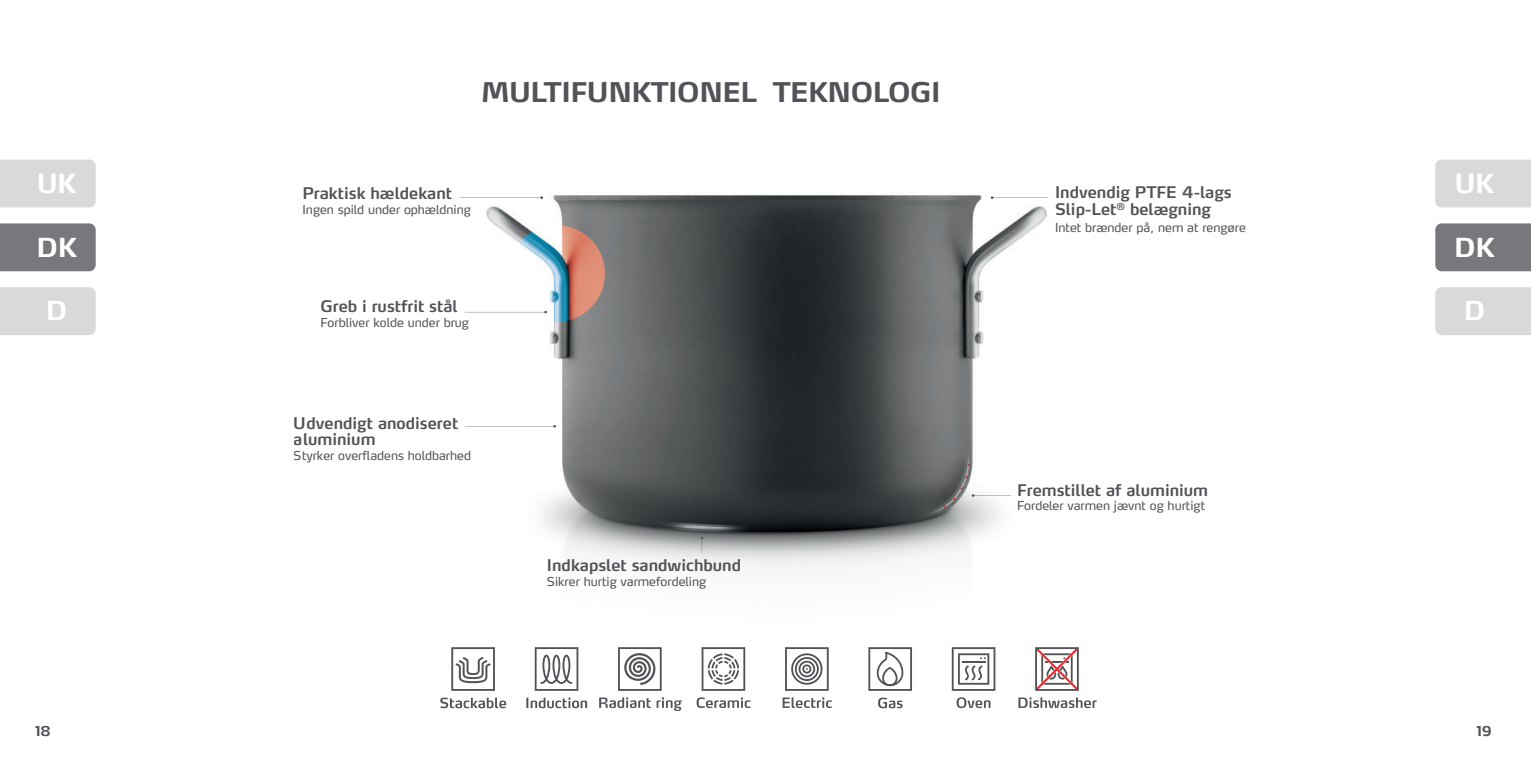
<style>
.page{position:relative;width:1531px;height:766px;background:#fff}
.page>*{position:absolute;margin:0;border:0;box-sizing:border-box;transform-origin:0 0}
.t1{font:700 27px "Max LF";letter-spacing:-.015em;color:#505357}
.t2{font:700 26.1px "Max LF";letter-spacing:-.01em;color:#fff}
.t3{font:600 15.75px/16.7px "Max LF";color:#505357}
.t4{font:700 13.5px "Max LF";color:#505357}
.t5{font:12.15px "Max LF";color:#505357}
</style>
<div class="page">
<div style="left:1435px;top:159px;width:96px;height:48px;background:#d9d9db"></div>
<div style="left:1435px;top:287px;width:96px;height:48px;background:#d9d9db"></div>
<div style="left:1435px;top:223px;width:96px;height:48px;background:#77787c"></div>
<div style="left:0;top:159px;width:96px;height:48px;background:#d9d9db"></div>
<div style="left:0;top:223px;width:96px;height:48px;background:#77787c"></div>
<div style="left:0;top:287px;width:96px;height:48px;background:#d9d9db"></div>
<img style="left:475px;top:195px;width:574px;height:374px">
<img style="left:508px;top:225px;width:97px;height:97px;border-radius:48px">
<img style="left:912px;top:447px;width:96px;height:97px;border-radius:48px">
<img style="left:657px;top:469px;width:103px;height:104px;border-radius:52px">
<img style="left:943px;top:463px;width:27px;height:45px">
<svg style="left:696px;top:697px;width:54px;height:10px"></svg>
<svg style="left:701px;top:647px;width:44px;height:43px"></svg>
<svg style="left:1018px;top:697px;width:78px;height:10px"></svg>
<svg style="left:1035px;top:647px;width:44px;height:43px"></svg>
<svg style="left:782px;top:697px;width:50px;height:10px"></svg>
<svg style="left:785px;top:647px;width:44px;height:43px"></svg>
<svg style="left:868px;top:647px;width:44px;height:43px"></svg>
<svg style="left:878px;top:697px;width:24px;height:11px"></svg>
<svg style="left:526px;top:697px;width:61px;height:11px"></svg>
<svg style="left:535px;top:647px;width:43px;height:43px"></svg>
<svg style="left:956px;top:697px;width:34px;height:10px"></svg>
<svg style="left:952px;top:647px;width:43px;height:43px"></svg>
<svg style="left:599px;top:697px;width:83px;height:13px"></svg>
<svg style="left:618px;top:647px;width:44px;height:43px"></svg>
<svg style="left:440px;top:697px;width:66px;height:11px"></svg>
<svg style="left:451px;top:647px;width:44px;height:43px"></svg>
<h1 class="t1" style="left:481px;top:75px;width:461px">MULTIFUNKTIONEL TEKNOLOGI</h1>
<h2 class="t2" style="left:37px;top:167px;width:41px">UK</h2>
<p class="t3" style="left:302px;top:184px;width:151px">Praktisk hældekant</p>
<p class="t5" style="left:302px;top:201px;width:170px">Ingen spild under ophældning</p>
<p class="t3" style="left:1055px;top:183px;width:178px">Indvendig PTFE 4-lags<br>Slip-Let<sup>®</sup> belægning</p>
<p class="t5" style="left:1055px;top:219px;width:192px">Intet brænder på, nem at rengøre</p>
<h2 class="t2" style="left:1454px;top:167px;width:41px">UK</h2>
<h2 class="t2" style="left:36px;top:230px;width:42px">DK</h2>
<h2 class="t2" style="left:1454px;top:230px;width:42px">DK</h2>
<h2 class="t2" style="left:46px;top:294px;width:23px">D</h2>
<p class="t3" style="left:320px;top:298px;width:139px">Greb i rustfrit stål</p>
<p class="t5" style="left:320px;top:315px;width:150px">Forbliver kolde under brug</p>
<h2 class="t2" style="left:1463px;top:294px;width:23px">D</h2>
<p class="t3" style="left:294px;top:414px;width:166px">Udvendigt anodiseret aluminium</p>
<p class="t5" style="left:294px;top:447px;width:179px">Styrker overfladens holdbarhed</p>
<p class="t3" style="left:1017px;top:481px;width:192px">Fremstillet af aluminium</p>
<p class="t5" style="left:1017px;top:498px;width:189px">Fordeler varmen jævnt og hurtigt</p>
<p class="t3" style="left:547px;top:556px;width:196px">Indkapslet sandwichbund</p>
<p class="t5" style="left:547px;top:573px;width:161px">Sikrer hurtig varmefordeling</p>
<p class="t4" style="left:35px;top:722px;width:17px">18</p>
<p class="t4" style="left:1476px;top:722px;width:17px">19</p>
</div>
